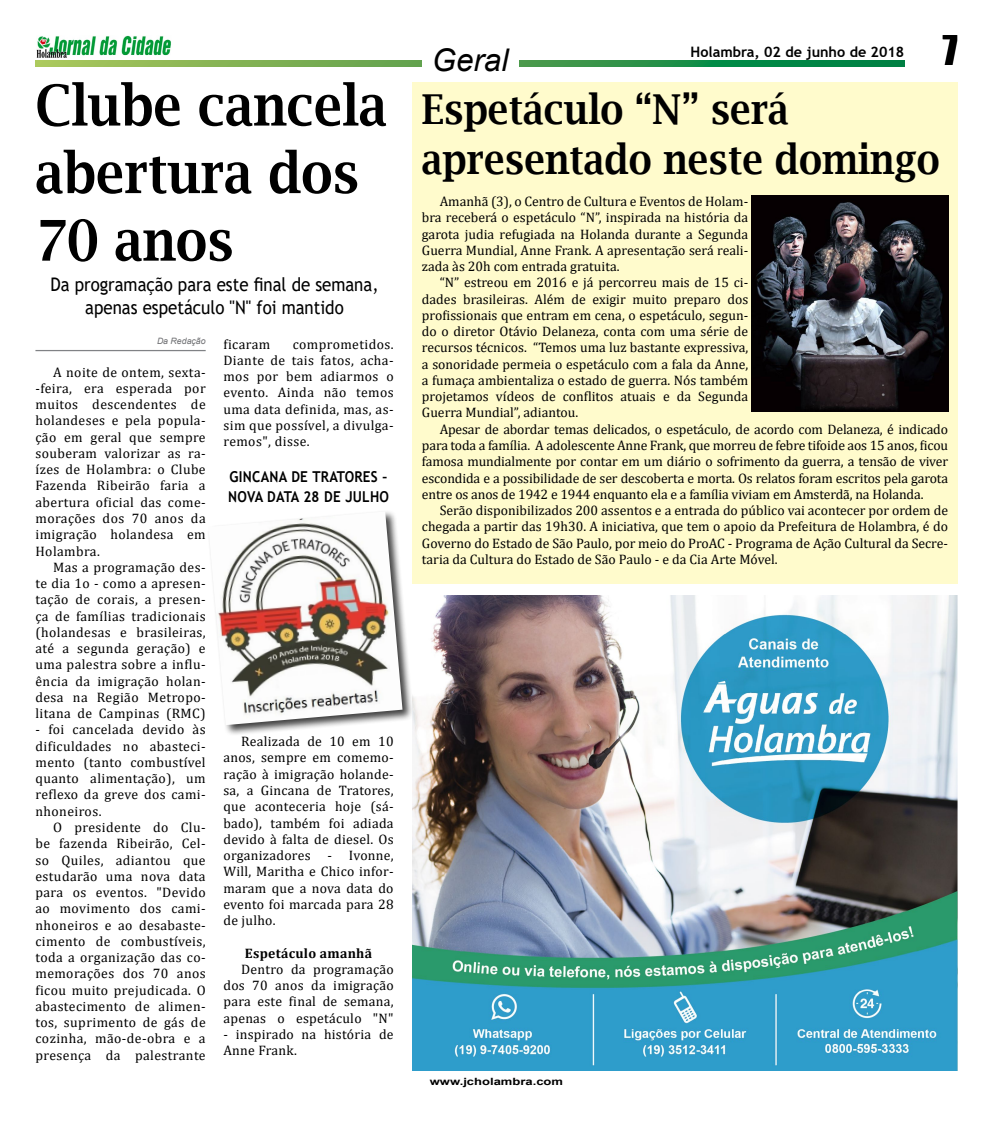
<style>
.page{position:relative;width:993px;height:1124px;background:#fff}
.page>*{position:absolute;margin:0;border:0;box-sizing:border-box;transform-origin:0 0}
.t1{font:600 56.25px/67.5px "Lucida Bright";color:#000;scale:.9 1}
.t2{font:600 41.25px/49.5px "Lucida Bright";color:#000;scale:.9 1}
.t3{font:37.5px "Impact";color:#000}
.t4{font:italic 31.25px "Arial";color:#000}
.t5{font:18.75px/22.5px "Trebuchet MS";color:#000;text-align:center;scale:.9 1}
.t6{font:700 15px/20px "Trebuchet MS";letter-spacing:.02em;color:#000;scale:.9 1}
.t7{font:700 14.38px "Trebuchet MS";color:#000}
.t8{font:13.75px/16.2px "Cambria";letter-spacing:.02em;color:#000;text-align:justify}
.t9{font:700 13.75px "Cambria";letter-spacing:.02em;color:#000}
.t10{font:700 10px "Arial";color:#000;scale:1.3 1}
.t11{font:italic 8.75px "Arial";color:#6d6e71}
</style>
<div class="page">
<img style="left:36px;top:35px;width:135px;height:23px">
<svg style="left:35px;top:60px;width:869px;height:7px;background:#4fa04e"></svg>
<div style="left:422px;top:42px;width:96px;height:35px;background:#fff"></div>
<hr style="left:35px;top:350px;width:171px;height:1px;background:#808285">
<div style="left:207px;top:510px;width:207px;height:226px;background:#000;opacity:.75"></div>
<img style="left:208px;top:511px;width:194px;height:214px">
<div style="left:412px;top:83px;width:545px;height:501px;background:#fffbcc"></div>
<img style="left:751px;top:195px;width:196px;height:216px">
<img style="left:412px;top:595px;width:545px;height:475px">
<h1 class="t1" style="left:35px;top:71px;width:392px">Clube cancela abertura dos<br>70 anos</h1>
<h3 class="t5" style="left:50px;top:273px;width:366px">Da programação para este final de semana, apenas espetáculo "N" foi mantido</h3>
<p class="t11" style="left:157px;top:335px;width:50px">Da Redação</p>
<p class="t8" style="left:35px;top:364px;width:172px;text-indent:18px">A noite de ontem, sexta--feira, era esperada por muitos descendentes de holandeses e pela popula&shy;ção em geral que sempre souberam valorizar as ra&shy;ízes de Holambra: o Clube Fazenda Ribeirão faria a abertura oficial das come&shy;morações dos 70 anos da imigração holandesa em Holambra.</p>
<p class="t8" style="left:35px;top:559px;width:172px;text-indent:18px">Mas a programação des&shy;te dia 1o - como a apresen&shy;tação de corais, a presen&shy;ça de famílias tradicionais (holandesas e brasileiras, até a segunda geração) e uma palestra sobre a influ&shy;ência da imigração holan&shy;desa na Região Metropo&shy;litana de Campinas (RMC)</p>
<p class="t8" style="left:35px;top:721px;width:172px">- foi cancelada devido às dificuldades no abasteci&shy;mento (tanto combustível quanto alimentação), um reflexo da greve dos cami&shy;nhoneiros.</p>
<p class="t8" style="left:35px;top:819px;width:172px;text-indent:18px">O presidente do Clu&shy;be fazenda Ribeirão, Cel&shy;so Quiles, adiantou que estudarão uma nova data para os eventos. "Devido ao movimento dos cami&shy;nhoneiros e ao desabaste&shy;cimento de combustíveis, toda a organização das co&shy;memorações dos 70 anos ficou muito prejudicada. O abastecimento de alimen&shy;tos, suprimento de gás de cozinha, mão-de-obra e a presença da palestrante</p>
<p class="t8" style="left:223px;top:335px;width:48px">ficaram</p>
<p class="t8" style="left:223px;top:335px;width:172px;text-indent:69px">comprometidos.<br>Diante de tais fatos, acha&shy;mos por bem adiarmos o evento. Ainda não temos uma data definida, mas, as&shy;sim que possível, a divulga&shy;remos", disse.</p>
<p class="t6" style="left:228px;top:467px;width:180px">GINCANA DE TRATORES –<br>NOVA DATA 28 DE JULHO</p>
<p class="t8" style="left:223px;top:733px;width:172px;text-indent:18px">Realizada de 10 em 10 anos, sempre em comemo&shy;ração à imigração holande&shy;sa, a Gincana de Tratores, que aconteceria hoje (sá&shy;bado), também foi adiada devido à falta de diesel. Os organizadores - Ivonne, Will, Maritha e Chico infor&shy;maram que a nova data do evento foi marcada para 28 de julho.</p>
<p class="t9" style="left:245px;top:943px;width:129px">Espetáculo amanhã</p>
<p class="t8" style="left:223px;top:960px;width:172px;text-indent:18px">Dentro da programação dos 70 anos da imigração para este final de semana, apenas o espetáculo "N"</p>
<p class="t8" style="left:223px;top:1025px;width:172px">- inspirado na história de<br>Anne Frank.</p>
<h3 class="t4" style="left:431px;top:40px;width:78px">Geral</h3>
<p class="t7" style="left:690px;top:43px;width:215px">Holambra, 02 de junho de 2018</p>
<h3 class="t3" style="left:942px;top:21px;width:16px">7</h3>
<h2 class="t2" style="left:422px;top:84px;width:576px">Espetáculo “N” será apresentado neste domingo</h2>
<p class="t8" style="left:422px;top:193px;width:328px;text-indent:18px">Amanhã (3), o Centro de Cultura e Eventos de Holam&shy;bra receberá o espetáculo “N”, inspirada na história da garota judia refugiada na Holanda durante a Segunda Guerra Mundial, Anne Frank. A apresentação será reali&shy;zada às 20h com entrada gratuita.</p>
<p class="t8" style="left:422px;top:274px;width:328px;text-indent:18px">“N” estreou em 2016 e já percorreu mais de 15 ci&shy;dades brasileiras. Além de exigir muito preparo dos profissionais que entram em cena, o espetáculo, segun&shy;do o diretor Otávio Delaneza, conta com uma série de recursos técnicos. “Temos uma luz bastante expressiva, a sonoridade permeia o espetáculo com a fala da Anne, a fumaça ambientaliza o estado de guerra. Nós também projetamos vídeos de conflitos atuais e da Segunda Guerra Mundial”, adiantou.</p>
<p class="t8" style="left:422px;top:421px;width:527px;text-indent:18px">Apesar de abordar temas delicados, o espetáculo, de acordo com Delaneza, é indicado para toda a família. A adolescente Anne Frank, que morreu de febre tifoide aos 15 anos, ficou famosa mundialmente por contar em um diário o sofrimento da guerra, a tensão de viver escondida e a possibilidade de ser descoberta e morta. Os relatos foram escritos pela garota entre os anos de 1942 e 1944 enquanto ela e a família viviam em Amsterdã, na Holanda.</p>
<p class="t8" style="left:422px;top:502px;width:527px;text-indent:18px">Serão disponibilizados 200 assentos e a entrada do público vai acontecer por ordem de chegada a partir das 19h30. A iniciativa, que tem o apoio da Prefeitura de Holambra, é do Governo do Estado de São Paulo, por meio do ProAC - Programa de Ação Cultural da Secre&shy;taria da Cultura do Estado de São Paulo - e da Cia Arte Móvel.</p>
<p class="t10" style="left:429px;top:1074px;width:104px">www.jcholambra.com</p>
</div>
